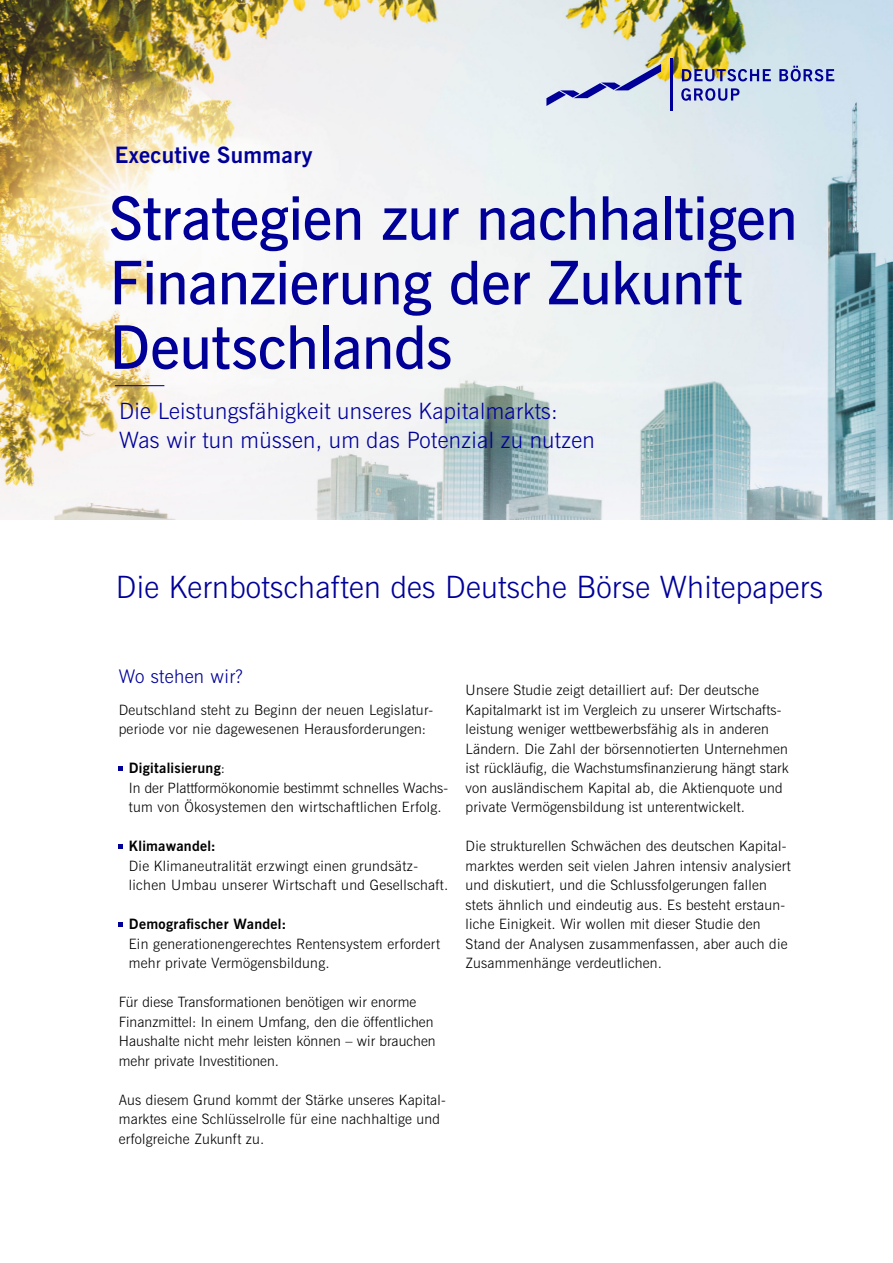
<style>
.page{position:relative;width:893px;height:1263px;background:#fff}
.page>*{position:absolute;margin:0;border:0;box-sizing:border-box;transform-origin:0 0}
.t1{font:60px/64.5px "News Gothic Dm BT";letter-spacing:-.01em;color:#009}
.t2{font:30.75px "News Gothic Lt BT";letter-spacing:.01em;color:#009}
.t3{font:22.5px/29.2px "News Gothic Lt BT";letter-spacing:.015em;color:#009}
.t4{font:22.5px "News Gothic Bd BT";letter-spacing:.015em;color:#009}
.t5{font:18.75px "News Gothic Lt BT";letter-spacing:.02em;color:#009}
.t6{font:14.25px/19.5px "News Gothic Lt BT";letter-spacing:.015em;color:#000}
.t7{font:14.25px "News Gothic Bd BT";letter-spacing:.02em;color:#000}
.s1{font-family:"News Gothic Lt BT"}
</style>
<div class="page">
<img style="left:0;top:0;width:893px;height:520px">
<svg style="left:681px;top:88px;width:58px;height:13px"></svg>
<svg style="left:682px;top:69px;width:89px;height:12px"></svg>
<svg style="left:779px;top:66px;width:55px;height:15px"></svg>
<svg style="left:546px;top:64px;width:115px;height:42px;background:#bec6de"></svg>
<hr style="left:670px;top:59px;width:3px;height:52px;background:#009">
<svg style="left:119px;top:766px;width:4px;height:4px"></svg>
<svg style="left:119px;top:844px;width:4px;height:4px"></svg>
<svg style="left:119px;top:922px;width:4px;height:4px"></svg>
<h3 class="t4" style="left:115px;top:140px;width:199px">Executive Summary</h3>
<h1 class="t1" style="left:109px;top:187px;width:690px">Strategien zur nachhaltigen<br>Finanzierung der Zukunft<br>Deutschlands</h1>
<h3 class="t3" style="left:119px;top:396px;width:477px">Die Leistungsfähigkeit unseres Kapitalmarkts:<br>Was wir tun müssen, um das Potenzial zu nutzen</h3>
<h1 class="t1" style="left:112px;top:213px;width:635px">Finanzierung der Zukunft<br>Deutschlands</h1>
<h3 class="t3" style="left:115px;top:387px;width:477px">Was wir tun müssen, um das Potenzial zu nutzen</h3>
<h2 class="t2" style="left:116px;top:567px;width:709px">Die Kernbotschaften des Deutsche Börse Whitepapers</h2>
<h3 class="t5" style="left:119px;top:664px;width:126px">Wo stehen wir?</h3>
<p class="t6" style="left:119px;top:700px;width:316px">Deutschland steht zu Beginn der neuen Legislatur&shy;periode vor nie dagewesenen Herausforderungen:</p>
<p class="t7" style="left:129px;top:759px;width:98px">Digitalisierung<span class="s1">:</span></p>
<p class="t6" style="left:129px;top:778px;width:321px">In der Plattformökonomie bestimmt schnelles Wachs&shy;tum von Ökosystemen den wirtschaftlichen Erfolg.</p>
<p class="t7" style="left:129px;top:837px;width:89px">Klimawandel:</p>
<p class="t6" style="left:129px;top:856px;width:321px">Die Klimaneutralität erzwingt einen grundsätz&shy;lichen Umbau unserer Wirtschaft und Gesellschaft.</p>
<p class="t7" style="left:129px;top:915px;width:159px">Demografischer Wandel:</p>
<p class="t6" style="left:129px;top:934px;width:313px">Ein generationengerechtes Rentensystem erfordert mehr private Vermögensbildung.</p>
<p class="t6" style="left:119px;top:992px;width:318px">Für diese Transformationen benötigen wir enorme Finanzmittel: In einem Umfang, den die öffentlichen Haushalte nicht mehr leisten können – wir brauchen mehr private Investitionen.</p>
<p class="t6" style="left:119px;top:1090px;width:328px">Aus diesem Grund kommt der Stärke unseres Kapital&shy;marktes eine Schlüsselrolle für eine nachhaltige und erfolgreiche Zukunft zu.</p>
<p class="t6" style="left:466px;top:681px;width:325px">Unsere Studie zeigt detailliert auf: Der deutsche Kapitalmarkt ist im Vergleich zu unserer Wirtschafts&shy;leistung weniger wettbewerbsfähig als in anderen Ländern. Die Zahl der börsennotierten Unternehmen ist rückläufig, die Wachstumsfinanzierung hängt stark von ausländischem Kapital ab, die Aktienquote und private Vermögensbildung ist unterentwickelt.</p>
<p class="t6" style="left:466px;top:836px;width:327px">Die strukturellen Schwächen des deutschen Kapital&shy;marktes werden seit vielen Jahren intensiv analysiert und diskutiert, und die Schlussfolgerungen fallen stets ähnlich und eindeutig aus. Es besteht erstaun&shy;liche Einigkeit. Wir wollen mit dieser Studie den Stand der Analysen zusammenfassen, aber auch die Zusammenhänge verdeutlichen.</p>
</div>
